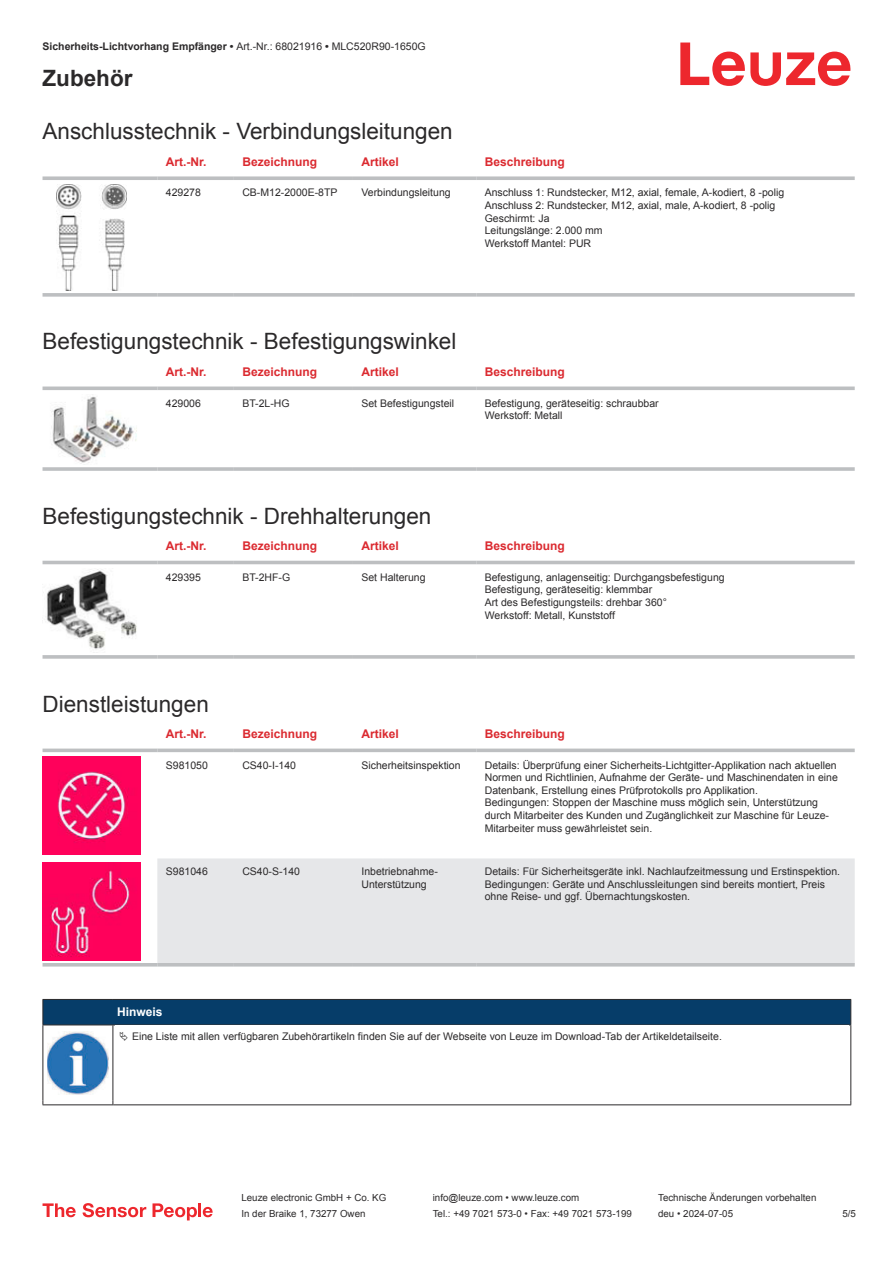
<style>
.page{position:relative;width:893px;height:1263px;background:#fff}
.page>*{position:absolute;margin:0;border:0;box-sizing:border-box;transform-origin:0 0}
.t1{font:22.5px "Arial";color:#2b292a}
.t2{font:700 22.5px "Arial";color:#2b292a}
.t3{font:700 12px "Arial";color:#db2a30}
.t4{font:700 12px "Arial";color:#fff}
.t5{font:10.5px/12.6px "Arial";color:#2b292a}
.t6{font:700 10.5px "Arial";color:#2b292a}
.t7{font:9.75px "Arial";color:#2b292a}
.s1{font-weight:400}
</style>
<div class="page">
<svg style="left:680px;top:43px;width:170px;height:43px"></svg>
<svg style="left:43px;top:176px;width:114px;height:4px"></svg>
<svg style="left:157px;top:176px;width:77px;height:4px"></svg>
<svg style="left:234px;top:176px;width:119px;height:4px"></svg>
<svg style="left:353px;top:176px;width:123px;height:4px"></svg>
<svg style="left:476px;top:176px;width:379px;height:4px;background:#c4c6c8"></svg>
<svg style="left:43px;top:293px;width:114px;height:4px"></svg>
<svg style="left:157px;top:293px;width:77px;height:4px"></svg>
<svg style="left:234px;top:293px;width:119px;height:4px"></svg>
<svg style="left:353px;top:293px;width:123px;height:4px"></svg>
<svg style="left:476px;top:293px;width:379px;height:4px;background:#c3c5c7"></svg>
<img style="left:56px;top:184px;width:70px;height:107px">
<svg style="left:43px;top:386px;width:114px;height:4px"></svg>
<svg style="left:157px;top:386px;width:77px;height:4px"></svg>
<svg style="left:234px;top:386px;width:119px;height:4px"></svg>
<svg style="left:353px;top:386px;width:123px;height:4px"></svg>
<svg style="left:476px;top:386px;width:379px;height:4px;background:#c5c7c9"></svg>
<hr style="left:43px;top:467px;width:114px;height:4px;background:#bdbfc1">
<hr style="left:157px;top:467px;width:77px;height:4px;background:#c8cacc">
<hr style="left:234px;top:467px;width:119px;height:4px;background:#c3c5c7">
<hr style="left:353px;top:467px;width:123px;height:4px;background:#bdbfc1">
<hr style="left:476px;top:467px;width:379px;height:4px;background:#c8cacc">
<img style="left:51px;top:394px;width:86px;height:70px">
<div style="left:43px;top:560px;width:812px;height:5px;background:#ececed"></div>
<hr style="left:43px;top:561px;width:114px;height:3px;background:#bdbfc1">
<hr style="left:157px;top:561px;width:77px;height:3px;background:#bdbfc1">
<hr style="left:234px;top:561px;width:119px;height:3px;background:#bdbfc1">
<hr style="left:353px;top:561px;width:123px;height:3px;background:#bdbfc1">
<hr style="left:476px;top:561px;width:379px;height:3px;background:#bdbfc1">
<svg style="left:43px;top:655px;width:114px;height:4px"></svg>
<svg style="left:157px;top:655px;width:77px;height:4px"></svg>
<svg style="left:234px;top:655px;width:119px;height:4px"></svg>
<svg style="left:353px;top:655px;width:123px;height:4px"></svg>
<svg style="left:476px;top:655px;width:379px;height:4px;background:#c3c5c7"></svg>
<img style="left:43px;top:569px;width:94px;height:84px">
<svg style="left:43px;top:752px;width:812px;height:215px"></svg>
<div style="left:157px;top:858px;width:698px;height:105px;background:#e6e7e9"></div>
<svg style="left:43px;top:748px;width:114px;height:4px"></svg>
<svg style="left:157px;top:748px;width:77px;height:4px"></svg>
<svg style="left:234px;top:748px;width:119px;height:4px"></svg>
<svg style="left:353px;top:748px;width:123px;height:4px"></svg>
<svg style="left:476px;top:748px;width:379px;height:4px;background:#c6c8c9"></svg>
<hr style="left:43px;top:963px;width:114px;height:3px;background:#bdbfc1">
<hr style="left:157px;top:963px;width:77px;height:3px;background:#bdbfc1">
<hr style="left:234px;top:963px;width:119px;height:3px;background:#bdbfc1">
<hr style="left:353px;top:963px;width:123px;height:3px;background:#bdbfc1">
<hr style="left:476px;top:963px;width:379px;height:3px;background:#bdbfc1">
<img style="left:43px;top:756px;width:97px;height:98px">
<img style="left:43px;top:863px;width:97px;height:97px">
<div style="left:43px;top:999px;width:808px;height:26px;background:#063d69"></div>
<hr style="left:113px;top:1024px;width:738px;height:1px;background:#2b292a">
<hr style="left:43px;top:1025px;width:1px;height:75px;background:#2b292a">
<hr style="left:113px;top:1025px;width:1px;height:75px;background:#2b292a">
<hr style="left:850px;top:1025px;width:1px;height:75px;background:#2b292a">
<hr style="left:43px;top:1104px;width:70px;height:1px;background:#2b292a">
<hr style="left:113px;top:1104px;width:738px;height:1px;background:#2b292a">
<img style="left:47px;top:1031px;width:61px;height:63px">
<svg style="left:43px;top:1203px;width:33px;height:14px"></svg>
<svg style="left:83px;top:1203px;width:63px;height:14px"></svg>
<svg style="left:153px;top:1203px;width:44px;height:17px"></svg>
<hr style="left:198px;top:1203px;width:3px;height:14px;background:#ed272d">
<svg style="left:203px;top:1207px;width:10px;height:10px"></svg>
<p class="t6" style="left:43px;top:43px;width:385px">Sicherheits-Lichtvorhang Empfänger • <span class="s1">Art.-Nr.: 68021916</span> • <span class="s1">MLC520R90-1650G</span></p>
<h1 class="t2" style="left:43px;top:70px;width:92px">Zubehör</h1>
<h1 class="t1" style="left:43px;top:123px;width:412px">Anschlusstechnik - Verbindungsleitungen</h1>
<p class="t3" style="left:166px;top:157px;width:42px">Art.-Nr.</p>
<p class="t3" style="left:242px;top:157px;width:76px">Bezeichnung</p>
<p class="t3" style="left:361px;top:157px;width:39px">Artikel</p>
<p class="t3" style="left:485px;top:157px;width:82px">Beschreibung</p>
<p class="t5" style="left:166px;top:187px;width:37px">429278</p>
<p class="t5" style="left:242px;top:187px;width:97px">CB-M12-2000E-8TP</p>
<p class="t5" style="left:361px;top:187px;width:91px">Verbindungsleitung</p>
<p class="t5" style="left:485px;top:187px;width:301px">Anschluss 1: Rundstecker, M12, axial, female, A-kodiert, 8 -polig Anschluss 2: Rundstecker, M12, axial, male, A-kodiert, 8 -polig Geschirmt: Ja<br>Leitungslänge: 2.000 mm<br>Werkstoff Mantel: PUR</p>
<h1 class="t1" style="left:43px;top:333px;width:415px">Befestigungstechnik - Befestigungswinkel</h1>
<p class="t3" style="left:166px;top:367px;width:42px">Art.-Nr.</p>
<p class="t3" style="left:242px;top:367px;width:76px">Bezeichnung</p>
<p class="t3" style="left:361px;top:367px;width:39px">Artikel</p>
<p class="t3" style="left:485px;top:367px;width:82px">Beschreibung</p>
<p class="t5" style="left:166px;top:397px;width:37px">429006</p>
<p class="t5" style="left:242px;top:397px;width:49px">BT-2L-HG</p>
<p class="t5" style="left:361px;top:397px;width:94px">Set Befestigungsteil</p>
<p class="t5" style="left:485px;top:397px;width:175px">Befestigung, geräteseitig: schraubbar<br>Werkstoff: Metall</p>
<h1 class="t1" style="left:43px;top:507px;width:390px">Befestigungstechnik - Drehhalterungen</h1>
<p class="t3" style="left:166px;top:541px;width:42px">Art.-Nr.</p>
<p class="t3" style="left:242px;top:541px;width:76px">Bezeichnung</p>
<p class="t3" style="left:361px;top:541px;width:39px">Artikel</p>
<p class="t3" style="left:485px;top:541px;width:82px">Beschreibung</p>
<p class="t5" style="left:166px;top:572px;width:37px">429395</p>
<p class="t5" style="left:242px;top:572px;width:49px">BT-2HF-G</p>
<p class="t5" style="left:361px;top:572px;width:66px">Set Halterung</p>
<p class="t5" style="left:485px;top:572px;width:241px">Befestigung, anlagenseitig: Durchgangsbefestigung Befestigung, geräteseitig: klemmbar<br>Art des Befestigungsteils: drehbar 360°<br>Werkstoff: Metall, Kunststoff</p>
<h1 class="t1" style="left:43px;top:695px;width:168px">Dienstleistungen</h1>
<p class="t3" style="left:166px;top:729px;width:42px">Art.-Nr.</p>
<p class="t3" style="left:242px;top:729px;width:76px">Bezeichnung</p>
<p class="t3" style="left:361px;top:729px;width:39px">Artikel</p>
<p class="t3" style="left:485px;top:729px;width:82px">Beschreibung</p>
<p class="t5" style="left:166px;top:759px;width:44px">S981050</p>
<p class="t5" style="left:242px;top:759px;width:55px">CS40-I-140</p>
<p class="t5" style="left:361px;top:759px;width:101px">Sicherheitsinspektion</p>
<p class="t5" style="left:485px;top:759px;width:355px">Details: Überprüfung einer Sicherheits-Lichtgitter-Applikation nach aktuellen Normen und Richtlinien, Aufnahme der Geräte- und Maschinendaten in eine Datenbank, Erstellung eines Prüfprotokolls pro Applikation.<br>Bedingungen: Stoppen der Maschine muss möglich sein, Unterstützung durch Mitarbeiter des Kunden und Zugänglichkeit zur Maschine für Leuze-Mitarbeiter muss gewährleistet sein.</p>
<p class="t5" style="left:166px;top:866px;width:44px">S981046</p>
<p class="t5" style="left:242px;top:866px;width:59px">CS40-S-140</p>
<p class="t5" style="left:361px;top:866px;width:78px">Inbetriebnahme-<br>Unterstützung</p>
<p class="t5" style="left:485px;top:866px;width:357px">Details: Für Sicherheitsgeräte inkl. Nachlaufzeitmessung und Erstinspektion.<br>Bedingungen: Geräte und Anschlussleitungen sind bereits montiert, Preis ohne Reise- und ggf. Übernachtungskosten.</p>
<p class="t4" style="left:117px;top:1007px;width:47px">Hinweis</p>
<p class="t5" style="left:132px;top:1031px;width:591px">Eine Liste mit allen verfügbaren Zubehörartikeln finden Sie auf der Webseite von Leuze im Download-Tab der Artikeldetailseite.</p>
<p class="t7" style="left:241px;top:1194px;width:146px">Leuze electronic GmbH + Co. KG</p>
<p class="t7" style="left:433px;top:1194px;width:148px">info@leuze.com • www.leuze.com</p>
<p class="t7" style="left:658px;top:1194px;width:160px">Technische Änderungen vorbehalten</p>
<p class="t7" style="left:241px;top:1210px;width:126px">In der Braike 1, 73277 Owen</p>
<p class="t7" style="left:433px;top:1210px;width:201px">Tel.: +49 7021 573-0 • Fax: +49 7021 573-199</p>
<p class="t7" style="left:658px;top:1210px;width:76px">deu • 2024-07-05</p>
<p class="t7" style="left:842px;top:1210px;width:15px">5 /5</p>
</div>
